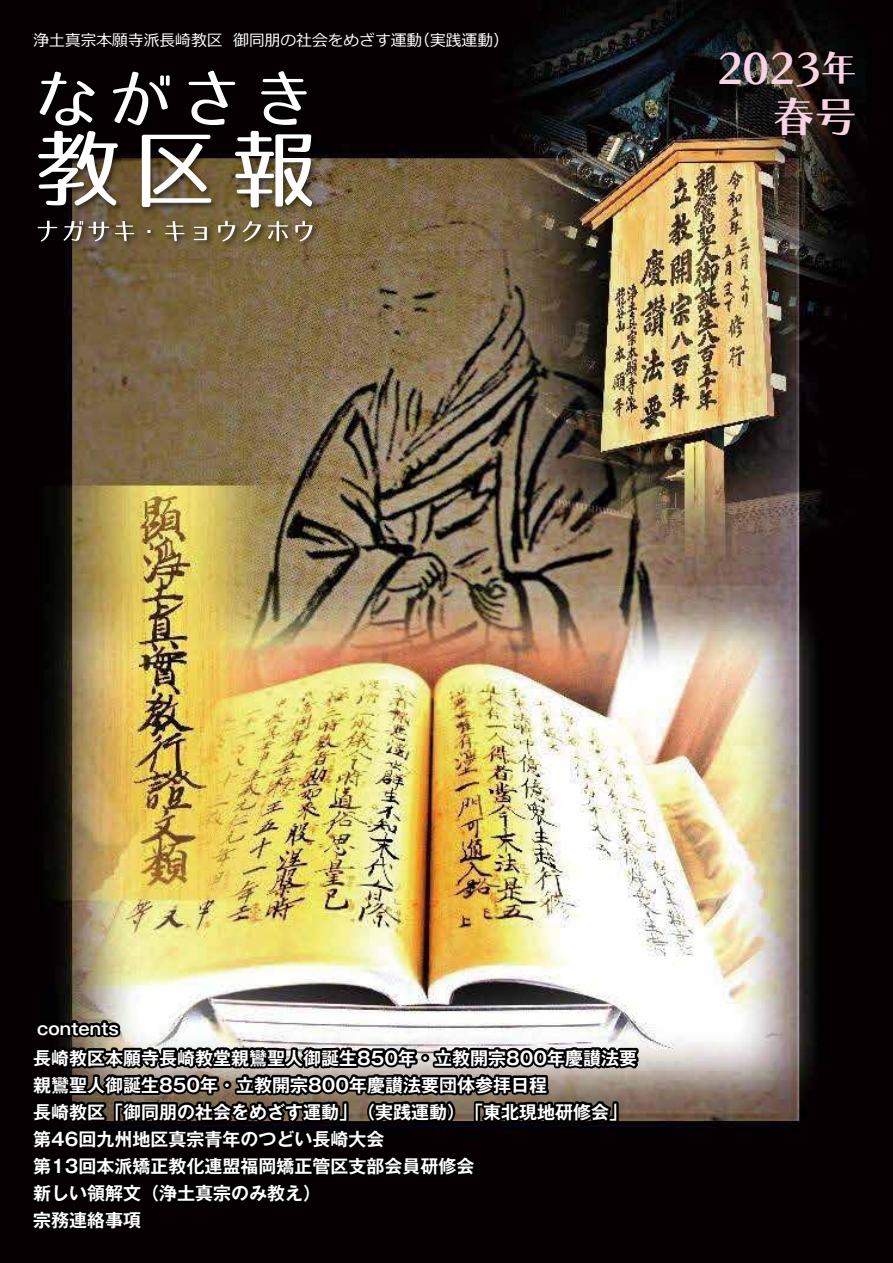
<style>
.page{position:relative;width:893px;height:1263px;background:#fff}
.page>*{position:absolute;margin:0;border:0;box-sizing:border-box;transform-origin:0 0}
.t1{font:42px "Chiaro Std B";color:#f9d3e3}
.t2{font:36px "Chiaro Std B";color:#f9d3e3}
.t3{font:700 18px/27px "Gothic MB101 Pro De";color:#fff}
.t4{font:700 16.5px "Gothic MB101 Pro De";color:#fff}
.t5{font:15.75px "Meiryo";color:#fff}
</style>
<div class="page">
<img style="left:0;top:0;width:893px;height:1263px">
<img style="left:35px;top:66px;width:280px;height:60px">
<img style="left:33px;top:126px;width:288px;height:125px">
<svg style="left:38px;top:70px;width:274px;height:137px"></svg>
<svg style="left:38px;top:221px;width:274px;height:21px;background:#776a51"></svg>
<svg style="left:0;top:1018px;width:643px;height:245px;background:#292424"></svg>
<p class="t5" style="left:34px;top:29px;width:191px">浄土真宗本願寺派長崎教区</p>
<p class="t5" style="left:233px;top:29px;width:191px">御同朋の社会をめざす運動</p>
<p class="t5" style="left:414px;top:29px;width:96px">（実践運動(</p>
<h2 class="t2" style="left:821px;top:45px;width:38px">年</h2>
<h1 class="t1" style="left:717px;top:42px;width:106px">2023</h1>
<h1 class="t1" style="left:773px;top:90px;width:86px">春号</h1>
<p class="t4" style="left:37px;top:1015px;width:83px">contents</p>
<p class="t3" style="left:33px;top:1042px;width:605px">長崎教区本願寺長崎教堂親鸞聖人御誕生850年・立教開宗800年慶讃法要親鸞聖人御誕生850年・立教開宗800年慶讃法要団体参拝日程<br>長崎教区「御同朋の社会をめざす運動」（実践運動）「東北現地研修会「第46回九州地区真宗青年のつどい長崎大会<br>第13回本派矯正教化連盟福岡矯正管区支部会員研修会<br>新しい領解文（浄土真宗のみ教え(<br>宗務連絡事項</p>
</div>
